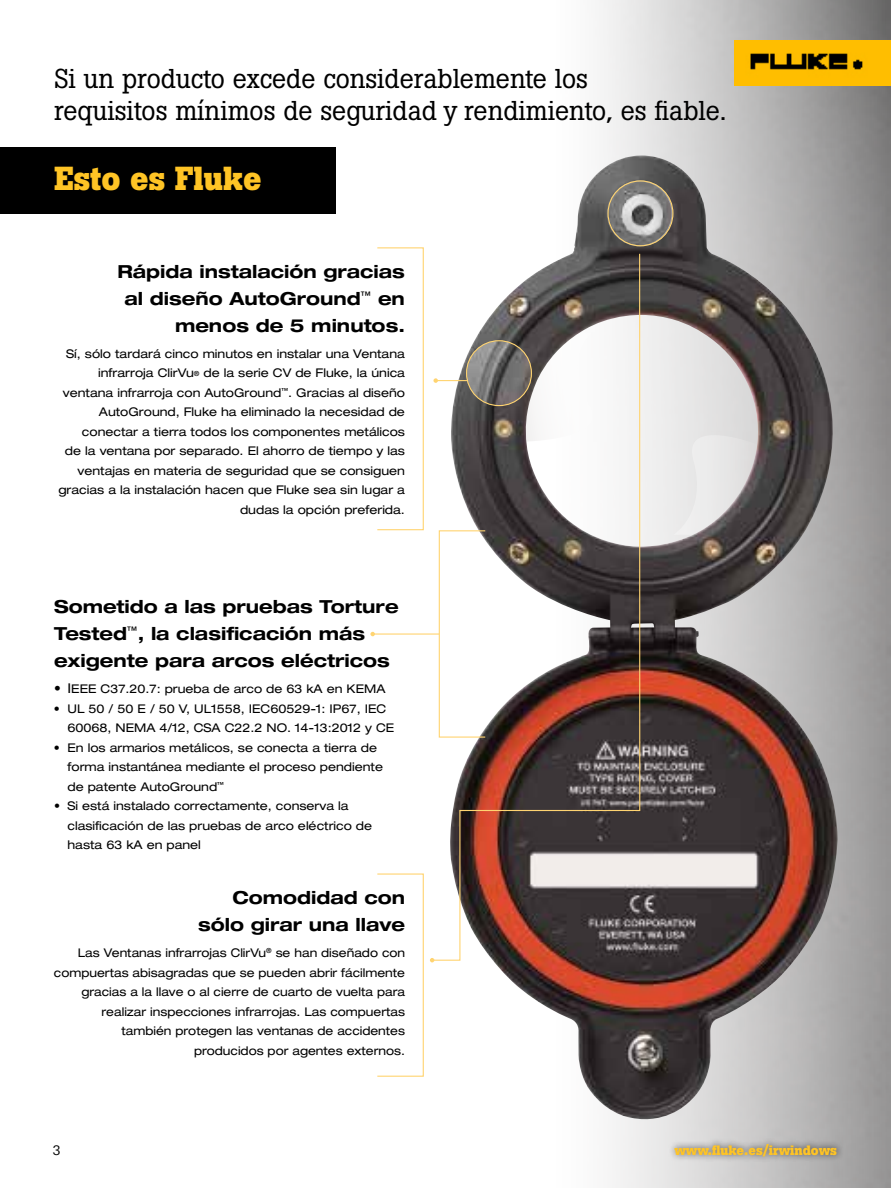
<style>
.page{position:relative;width:891px;height:1188px;background:#fff}
.page>*{position:absolute;margin:0;border:0;box-sizing:border-box;transform-origin:0 0}
.t1{font:700 33px "Boton Pro";color:#ffc425}
.t2{font:27px/31.5px "Boton Pro";color:#000}
.t3{font:700 expanded 18px/27px "Helvetica Neue LT Std";color:#000;text-align:right}
.t4{font:700 13.5px "Boton Pro";color:#ffc425}
.t5{font:13.5px "Boton Pro";color:#000}
.t6{font:expanded 12px/19.5px "Helvetica Neue LT Std";color:#000}
.s1{font-size:7.05px}
.s2{font-weight:700;font-size:13.5px}
.s3{font-size:13.5px}
.s4{font-weight:700}
</style>
<div class="page">
<img style="left:598px;top:0;width:293px;height:1188px">
<div style="left:0;top:147px;width:335px;height:66px;background:#000"></div>
<img style="left:734px;top:40px;width:157px;height:45px">
<img style="left:493px;top:155px;width:345px;height:973px">
<div style="left:377px;top:247px;width:47px;height:283px;border:1px solid #ffd471"></div>
<div style="left:377px;top:873px;width:47px;height:204px;border:1px solid #ffd471"></div>
<svg style="left:608px;top:181px;width:65px;height:65px;background:#92918e"></svg>
<div style="left:608px;top:180px;width:65px;height:66px;border:1px solid #ffd471;border-radius:50%"></div>
<hr style="left:373px;top:633px;width:66px;height:2px;background:#ffd471">
<svg style="left:370px;top:632px;width:5px;height:4px"></svg>
<svg style="left:431px;top:253px;width:210px;height:708px"></svg>
<svg style="left:430px;top:958px;width:4px;height:4px"></svg>
<div style="left:668px;top:1137px;width:176px;height:26px;background:#000;opacity:.6"></div>
<svg style="left:467px;top:341px;width:64px;height:65px;background:#767473"></svg>
<div style="left:466px;top:340px;width:66px;height:66px;border:1px solid #ffd471;border-radius:50%"></div>
<h2 class="t2" style="left:54px;top:63px;width:674px">Si un producto excede considerablemente los<br>requisitos mínimos de seguridad y rendimiento, es fiable.</h2>
<h1 class="t1" style="left:54px;top:157px;width:209px">Esto es Fluke</h1>
<h3 class="t3" style="left:118px;top:257px;width:289px">Rápida instalación gracias al diseño AutoGround<sup>™</sup> en menos de 5 minutos.</h3>
<p class="t6" style="left:58px;top:344px;width:348px;text-align:right">Sí, sólo tardará cinco minutos en instalar una Ventana infrarroja ClirVu<span class="s1">®</span> de la serie CV de Fluke, la única ventana infrarroja con AutoGround<sup>™</sup>. Gracias al diseño AutoGround, Fluke ha eliminado la necesidad de conectar a tierra todos los componentes metálicos<br>de la ventana por separado. El ahorro de tiempo y las ventajas en materia de seguridad que se consiguen gracias a la instalación hacen que Fluke sea sin lugar a dudas la opción preferida.</p>
<h3 class="t3" style="left:54px;top:592px;width:346px;text-align:left">Sometido a las pruebas Torture<br>Tested<sup>™</sup>, la clasificación más exigente para arcos eléctricos</h3>
<p class="t6" style="left:54px;top:679px;width:333px"><span class="s2">•</span> <span class="s3">I</span>EEE C37.20.7: prueba de arco de 63 kA en KEMA</p>
<p class="t6" style="left:67px;top:698px;width:328px;text-indent:-14px"><span class="s4">•</span> UL 50 / 50 E / 50 V, UL1558, IEC60529-1: IP67, IEC<br>60068, NEMA 4/12, CSA C22.2 NO. 14-13:2012 y CE</p>
<p class="t6" style="left:67px;top:737px;width:317px;text-indent:-14px"><span class="s4">•</span> En los armarios metálicos, se conecta a tierra de forma instantánea mediante el proceso pendiente de patente AutoGround<sup>™</sup></p>
<p class="t6" style="left:68px;top:796px;width:306px;text-indent:-14px"><span class="s4">•</span> Si está instalado correctamente, conserva la clasificación de las pruebas de arco eléctrico de hasta 63 kA en panel</p>
<h3 class="t3" style="left:198px;top:883px;width:209px">Comodidad con sólo girar una llave</h3>
<p class="t6" style="left:54px;top:943px;width:353px;text-align:right">Las Ventanas infrarrojas ClirVu<sup>®</sup> se han diseñado con compuertas abisagradas que se pueden abrir fácilmente gracias a la llave o al cierre de cuarto de vuelta para realizar inspecciones infrarrojas. Las compuertas también protegen las ventanas de accidentes producidos por agentes externos.</p>
<p class="t5" style="left:53px;top:1141px;width:9px">3</p>
<p class="t4" style="left:674px;top:1141px;width:164px">www.fluke.es/irwindows</p>
</div>
